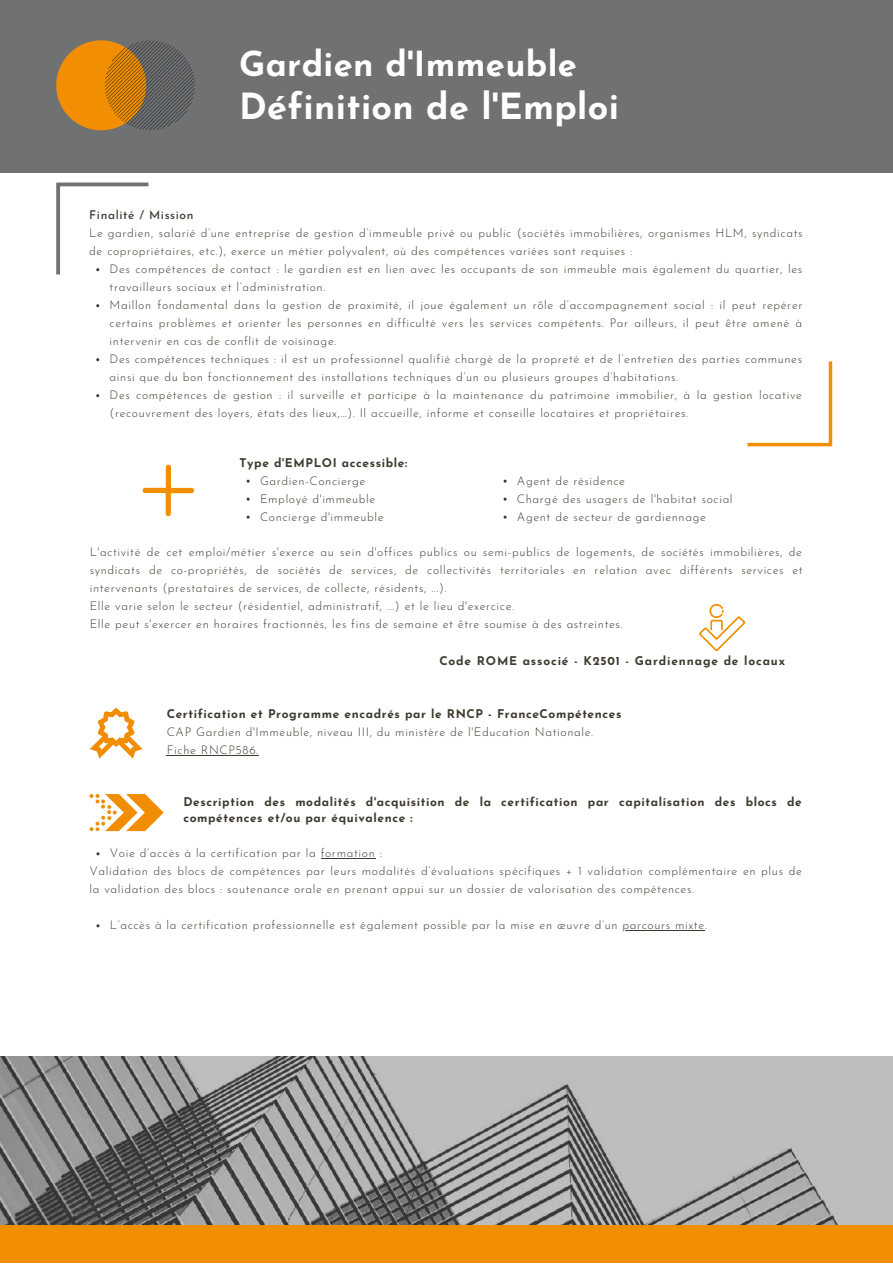
<style>
.page{position:relative;width:893px;height:1264px;background:#fff}
.page>*{position:absolute;margin:0;border:0;box-sizing:border-box;transform-origin:0 0}
.t1{font:700 36px "Josefin Sans";letter-spacing:.01em;color:#fff}
.t2{font:700 34.5px "Josefin Sans";letter-spacing:.01em;color:#fff}
.t3{font:300 12px/18px "Josefin Sans";letter-spacing:.05em;color:#3e3a2f}
.t4{font:700 12px/16px "Josefin Sans";letter-spacing:.05em;color:#3e3a2f}
.t5{font:700 12px "Josefin Sans";letter-spacing:.07em;color:#3e3a2f}
.t6{font:500 12px "Josefin Sans";letter-spacing:.05em;color:#3e3a2f}
</style>
<div class="page">
<div style="left:0;top:0;width:892px;height:172px;background:#707173"></div>
<svg style="left:56px;top:40px;width:139px;height:90px"></svg>
<svg style="left:747px;top:361px;width:85px;height:85px"></svg>
<svg style="left:56px;top:182px;width:92px;height:92px"></svg>
<img style="left:0;top:1056px;width:892px;height:168px">
<div style="left:0;top:1224px;width:892px;height:38px;background:#f18e02"></div>
<svg style="left:90px;top:708px;width:52px;height:50px"></svg>
<hr style="left:167px;top:755px;width:92px;height:1px;background:#3e3a2f">
<svg style="left:699px;top:604px;width:46px;height:47px"></svg>
<hr style="left:320px;top:858px;width:55px;height:1px;background:#3e3a2f">
<hr style="left:622px;top:930px;width:82px;height:1px;background:#3e3a2f">
<svg style="left:89px;top:794px;width:75px;height:37px"></svg>
<svg style="left:142px;top:464px;width:52px;height:52px"></svg>
<h2 class="t2" style="left:239px;top:50px;width:339px">Gardien d'Immeuble</h2>
<h1 class="t1" style="left:239px;top:91px;width:381px">Définition de l'Emploi</h1>
<p class="t6" style="left:89px;top:210px;width:106px">Finalité / Mission</p>
<p class="t3" style="left:89px;top:225px;width:714px">Le gardien, salarié d’une entreprise de gestion d’immeuble privé ou public (sociétés immobilières, organismes HLM, syndicats de copropriétaires, etc.), exerce un métier polyvalent, où des compétences variées sont requises :</p>
<p class="t3" style="left:110px;top:261px;width:694px">Des compétences de contact : le gardien est en lien avec les occupants de son immeuble mais également du quartier, les travailleurs sociaux et l’administration.<br>Maillon fondamental dans la gestion de proximité, il joue également un rôle d’accompagnement social : il peut repérer certains problèmes et orienter les personnes en difficulté vers les services compétents. Par ailleurs, il peut être amené à intervenir en cas de conflit de voisinage.<br>Des compétences techniques : il est un professionnel qualifié chargé de la propreté et de l’entretien des parties communes ainsi que du bon fonctionnement des installations techniques d’un ou plusieurs groupes d’habitations.<br>Des compétences de gestion : il surveille et participe à la maintenance du patrimoine immobilier, à la gestion locative (recouvrement des loyers, états des lieux,…). Il accueille, informe et conseille locataires et propriétaires.</p>
<p class="t4" style="left:239px;top:455px;width:169px">Type d'EMPLOI accessible:</p>
<p class="t3" style="left:260px;top:472px;width:125px">Gardien-Concierge<br>Employé d'immeuble<br>Concierge d'immeuble</p>
<p class="t3" style="left:517px;top:472px;width:217px">Agent de résidence<br>Chargé des usagers de l'habitat social<br>Agent de secteur de gardiennage</p>
<p class="t3" style="left:90px;top:544px;width:714px">L'activité de cet emploi/métier s'exerce au sein d'offices publics ou semi-publics de logements, de sociétés immobilières, de syndicats de co-propriétés, de sociétés de services, de collectivités territoriales en relation avec différents services et intervenants (prestataires de services, de collecte, résidents, ...).<br>Elle varie selon le secteur (résidentiel, administratif, ...) et le lieu d'exercice.<br>Elle peut s'exercer en horaires fractionnés, les fins de semaine et être soumise à des astreintes.</p>
<p class="t5" style="left:439px;top:656px;width:347px">Code ROME associé - K2501 - Gardiennage de locaux</p>
<p class="t4" style="left:167px;top:707px;width:456px">Certification et Programme encadrés par le RNCP - FranceCompétences</p>
<p class="t3" style="left:167px;top:724px;width:428px">CAP Gardien d'Immeuble, niveau III, du ministère de l'Education Nationale.<br>Fiche RNCP586.</p>
<p class="t4" style="left:183px;top:794px;width:620px">Description des modalités d'acquisition de la certification par capitalisation des blocs de compétences et/ou par équivalence :</p>
<p class="t3" style="left:110px;top:845px;width:273px">Voie d’accès à la certification par la formation :</p>
<p class="t3" style="left:89px;top:863px;width:714px">Validation des blocs de compétences par leurs modalités d’évaluations spécifiques + 1 validation complémentaire en plus de la validation des blocs : soutenance orale en prenant appui sur un dossier de valorisation des compétences.</p>
<p class="t3" style="left:110px;top:917px;width:598px">L’accès à la certification professionnelle est également possible par la mise en œuvre d’un parcours mixte.</p>
</div>
